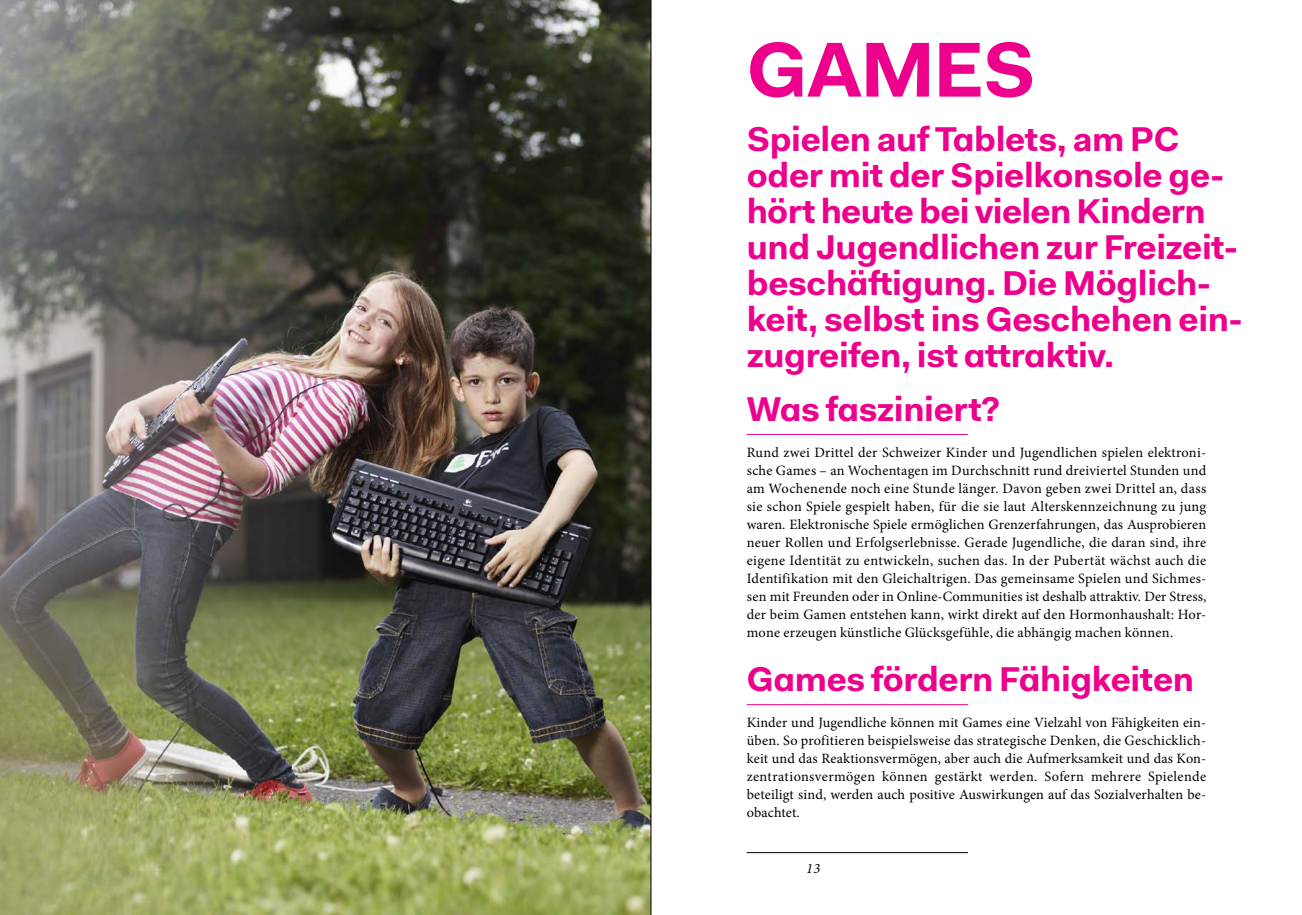
<style>
.page{position:relative;width:1302px;height:915px;background:#fff}
.page>*{position:absolute;margin:0;border:0;box-sizing:border-box;transform-origin:0 0}
.t1{font:700 78px "Fakt Pro";letter-spacing:-.015em;color:#ec008c}
.t2{font:700 34.5px/36px "Fakt Pro";letter-spacing:-.01em;color:#ec008c}
.t3{font:14.25px/18px "Minion Pro";letter-spacing:.015em;color:#000;text-align:justify}
.t4{font:italic 14.25px "Minion Pro";color:#000}
</style>
<div class="page">
<img style="left:0;top:0;width:650px;height:914px">
<hr style="left:746px;top:852px;width:221px;height:1px;background:#000">
<hr style="left:650px;top:0;width:1px;height:914px;background:#000">
<hr style="left:746px;top:434px;width:221px;height:1px;background:#ec008c">
<hr style="left:746px;top:704px;width:221px;height:1px;background:#ec008c">
<h1 class="t1" style="left:746px;top:18px;width:290px">Games</h1>
<h2 class="t2" style="left:746px;top:120px;width:497px">Spielen auf Tablets, am PC oder mit der Spielkonsole ge&shy;hört heute bei vielen Kindern und Jugendlichen zur Freizeit&shy;beschäftigung. Die Möglich&shy;keit, selbst ins Geschehen ein&shy;zugreifen, ist attraktiv.</h2>
<h2 class="t2" style="left:746px;top:390px;width:254px">Was fasziniert?</h2>
<p class="t3" style="left:746px;top:443px;width:461px">Rund zwei Drittel der Schweizer Kinder und Jugendlichen spielen elektroni&shy;sche Games – an Wochentagen im Durchschnitt rund dreiviertel Stunden und am Wochenende noch eine Stunde länger. Davon geben zwei Drittel an, dass sie schon Spiele gespielt haben, für die sie laut Alterskennzeichnung zu jung waren. Elektronische Spiele ermöglichen Grenzerfahrungen, das Ausprobieren neuer Rollen und Erfolgserlebnisse. Gerade Jugendliche, die daran sind, ihre eigene Identität zu entwickeln, suchen das. In der Pubertät wächst auch die Identifikation mit den Gleichaltrigen. Das gemeinsame Spielen und Sichmes&shy;sen mit Freunden oder in Online-Communities ist deshalb attraktiv. Der Stress, der beim Gamen entstehen kann, wirkt direkt auf den Hormonhaushalt: Hor&shy;mone erzeugen künstliche Glücksgefühle, die abhängig machen können.</p>
<h2 class="t2" style="left:746px;top:660px;width:449px">Games fördern Fähigkeiten</h2>
<p class="t3" style="left:746px;top:713px;width:461px">Kinder und Jugendliche können mit Games eine Vielzahl von Fähigkeiten ein&shy;üben. So profitieren beispielsweise das strategische Denken, die Geschicklich&shy;keit und das Reaktionsvermögen, aber auch die Aufmerksamkeit und das Kon&shy;zentrationsvermögen können gestärkt werden. Sofern mehrere Spielende beteiligt sind, werden auch positive Auswirkungen auf das Sozialverhalten be&shy;obachtet.</p>
<p class="t4" style="left:806px;top:858px;width:16px">13</p>
</div>
